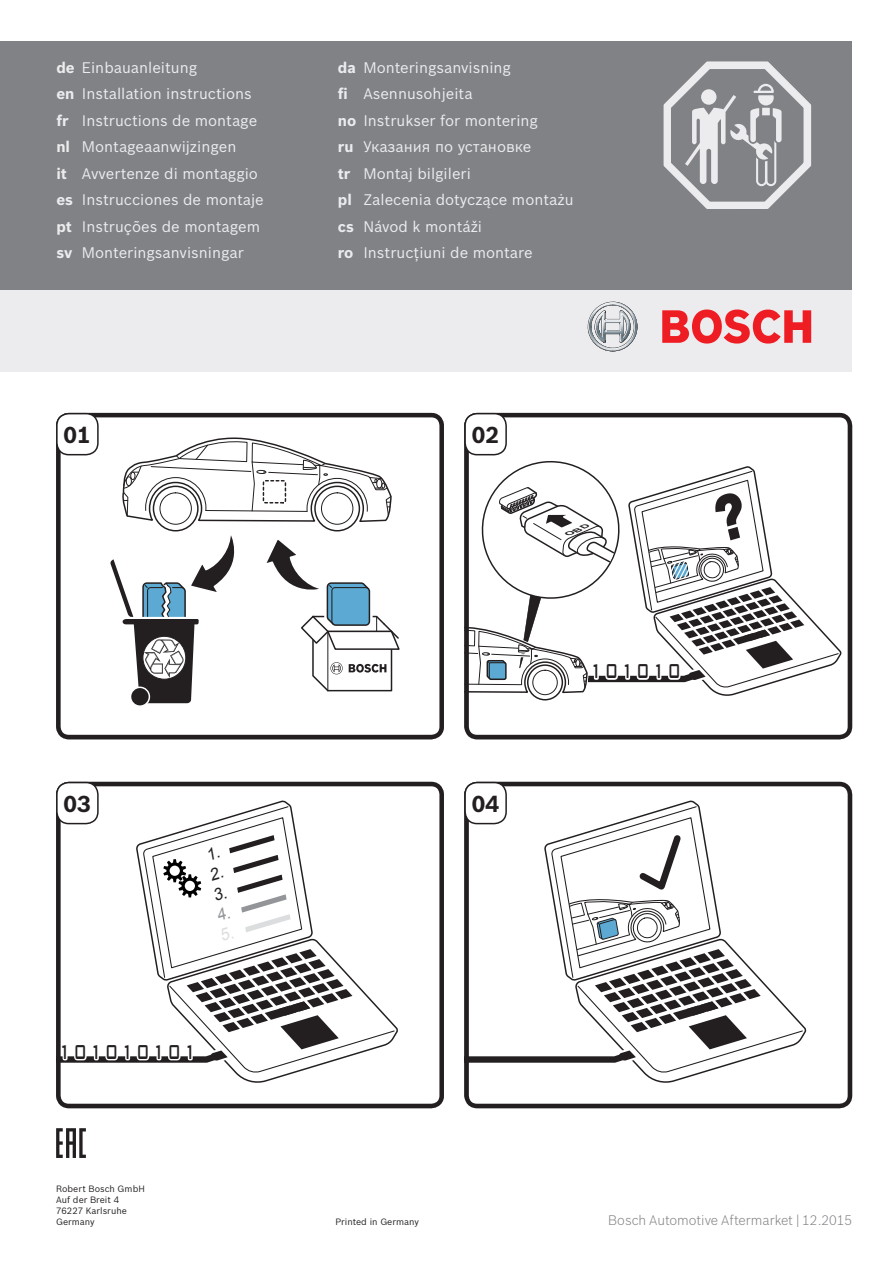
<style>
.page{position:relative;width:893px;height:1263px;background:#fff}
.page>*{position:absolute;margin:0;border:0;box-sizing:border-box;transform-origin:0 0}
.t1{font:500 27px "Bank Gothic BT";letter-spacing:.2em;color:#231f20;scale:.6 1}
.t2{font:700 22.5px "Bosch Sans";color:#231f20}
.t3{font:16.95px/20.2px "Arial";color:#231f20;scale:.94 1}
.t4{font:15px/26.5px "Bosch Sans";color:#ececee}
.t5{font:300 13.5px "Bosch Sans";color:#808285}
.t6{font:9px/10.8px "Bosch Sans";color:#231f20}
.s1{font-weight:700}
</style>
<div class="page">
<div style="left:0;top:41px;width:852px;height:249px;background:#808285"></div>
<div style="left:0;top:290px;width:852px;height:82px;background:#ececee"></div>
<svg style="left:588px;top:302px;width:49px;height:49px"></svg>
<svg style="left:662px;top:309px;width:149px;height:35px"></svg>
<svg style="left:664px;top:61px;width:147px;height:148px"></svg>
<svg style="left:56px;top:1128px;width:30px;height:30px"></svg>
<div style="left:464px;top:413px;width:388px;height:326px;border:4px solid #231f20;border-radius:11px"></div>
<div style="left:56px;top:782px;width:388px;height:326px;border:4px solid #231f20;border-radius:11px"></div>
<svg style="left:469px;top:787px;width:383px;height:316px"></svg>
<div style="left:464px;top:782px;width:388px;height:326px;border:4px solid #231f20;border-radius:11px"></div>
<svg style="left:61px;top:418px;width:378px;height:316px"></svg>
<div style="left:56px;top:413px;width:388px;height:326px;border:4px solid #231f20;border-radius:11px"></div>
<div style="left:465px;top:782px;width:41px;height:41px;background:#fff;border-radius:12px"></div>
<div style="left:464px;top:782px;width:43px;height:42px;border:2px solid #231f20;border-radius:12px"></div>
<div style="left:465px;top:414px;width:41px;height:41px;background:#fff;border-radius:12px"></div>
<div style="left:464px;top:413px;width:43px;height:42px;border:2px solid #231f20;border-radius:12px"></div>
<div style="left:57px;top:782px;width:41px;height:41px;background:#fff;border-radius:12px"></div>
<div style="left:56px;top:782px;width:43px;height:42px;border:2px solid #231f20;border-radius:12px"></div>
<div style="left:57px;top:414px;width:41px;height:41px;background:#fff;border-radius:12px"></div>
<div style="left:56px;top:413px;width:43px;height:42px;border:2px solid #231f20;border-radius:12px"></div>
<svg style="left:464px;top:461px;width:386px;height:278px"></svg>
<svg style="left:56px;top:799px;width:342px;height:293px"></svg>
<p class="t4" style="left:56px;top:53px;width:209px"><span class="s1">de</span> Einbauanleitung<br><span class="s1">en</span> Installation instructions <span class="s1">fr</span> Instructions de montage <span class="s1">nl</span> Montageaanwijzingen<br><span class="s1">it</span> Avvertenze di montaggio <span class="s1">es</span> Instrucciones de montaje <span class="s1">pt</span> Instruções de montagem <span class="s1">sv</span> Monteringsanvisningar</p>
<p class="t4" style="left:338px;top:53px;width:237px"><span class="s1">da</span> Monteringsanvisning<br><span class="s1">fi</span> Asennusohjeita<br><span class="s1">no</span> Instrukser for montering<br><span class="s1">ru</span> Указания по установке<br><span class="s1">tr</span> Montaj bilgileri<br><span class="s1">pl</span> Zalecenia dotyczące montażu <span class="s1">cs</span> Návod k montáži<br><span class="s1">ro</span> Instrucţiuni de montare</p>
<h2 class="t2" style="left:64px;top:417px;width:29px">01</h2>
<h2 class="t2" style="left:472px;top:417px;width:29px">02</h2>
<h2 class="t2" style="left:64px;top:786px;width:29px">03</h2>
<p class="t3" style="left:200px;top:847px;width:20px;rotate:-16deg">1.<br>2.<br>3.</p>
<h1 class="t1" style="left:-4px;top:1037px;width:335px">1010101010101</h1>
<p class="t6" style="left:56px;top:1183px;width:90px">Robert Bosch GmbH<br>Auf der Breit 4<br>76227 Karlsruhe<br>Germany</p>
<h2 class="t2" style="left:472px;top:786px;width:29px">04</h2>
<h1 class="t1" style="left:590px;top:656px;width:153px">101010</h1>
<p class="t6" style="left:335px;top:1215px;width:85px">Printed in Germany</p>
<p class="t5" style="left:608px;top:1210px;width:245px">Bosch Automotive Aftermarket | 12.2015</p>
</div>
